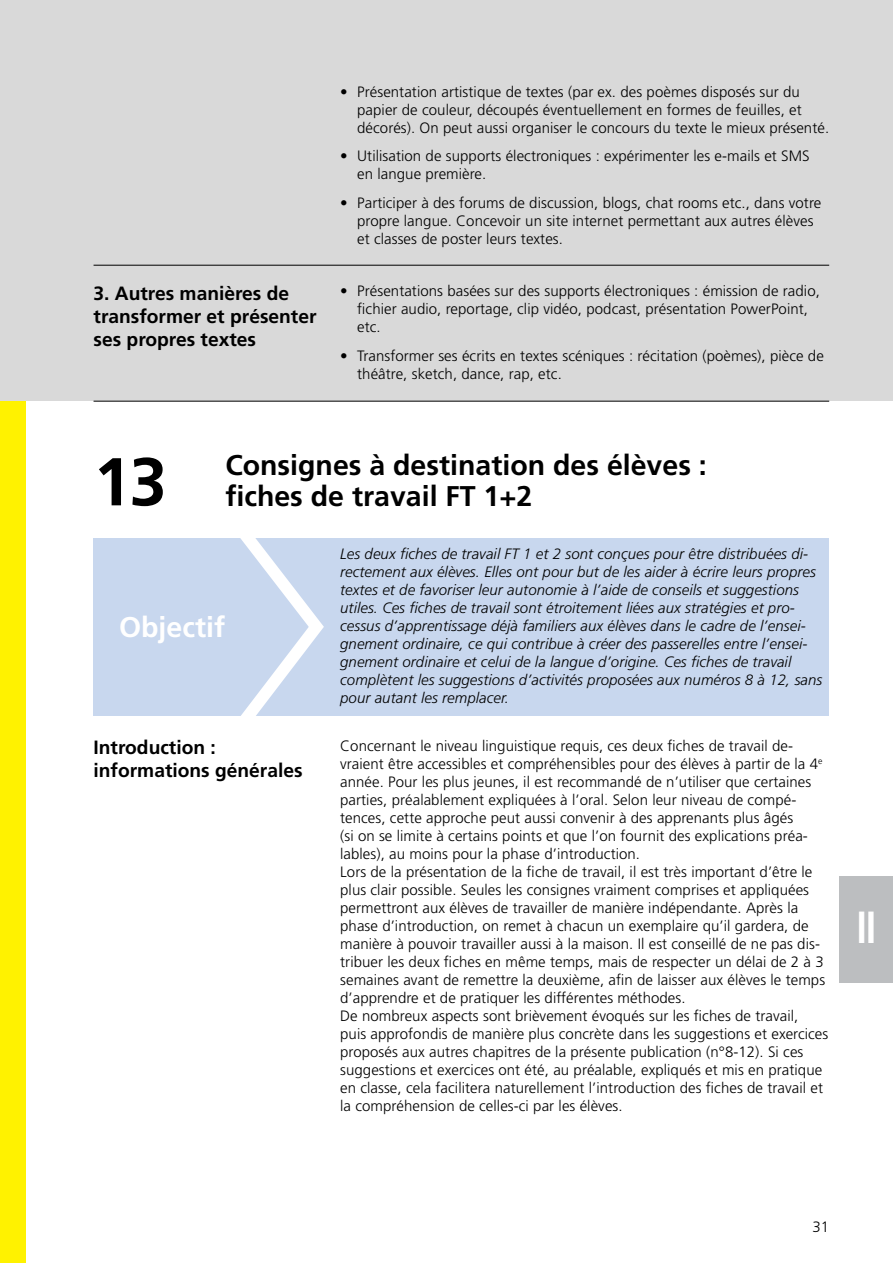
<style>
.page{position:relative;width:893px;height:1263px;background:#fff}
.page>*{position:absolute;margin:0;border:0;box-sizing:border-box;transform-origin:0 0}
.t1{font:700 67.5px "Frutiger";color:#000}
.t2{font:700 condensed 45px "Frutiger";color:#fff;scale:.9 1}
.t3{font:700 28.5px "Frutiger";color:#000}
.t4{font:700 28.5px "Frutiger";color:#fff}
.t5{font:700 19.2px/23.1px "Frutiger";color:#000}
.t6{font:300 15px/18px "Frutiger";letter-spacing:.005em;color:#000}
.t7{font:italic 300 15px/18px "Frutiger";letter-spacing:.005em;color:#000}
</style>
<div class="page">
<div style="left:94px;top:538px;width:735px;height:178px;background:#c8d7ee"></div>
<svg style="left:240px;top:538px;width:84px;height:178px"></svg>
<hr style="left:94px;top:401px;width:735px;height:1px;background:#000">
<div style="left:840px;top:876px;width:53px;height:106px;background:#bcbec0"></div>
<div style="left:0;top:401px;width:26px;height:862px;background:#fff200"></div>
<div style="left:0;top:0;width:893px;height:401px;background:#d9d9d9"></div>
<p class="t5" style="left:94px;top:281px;width:224px">3. Autres manières de transformer et présenter ses propres textes</p>
<p class="t6" style="left:357px;top:83px;width:473px;text-indent:-17px">• Présentation artistique de textes (par ex. des poèmes disposés sur du papier de couleur, découpés éventuellement en formes de feuilles, et décorés). On peut aussi organiser le concours du texte le mieux présenté.</p>
<p class="t6" style="left:357px;top:147px;width:454px;text-indent:-17px">• Utilisation de supports électroniques : expérimenter les e-mails et SMS en langue première.</p>
<p class="t6" style="left:357px;top:194px;width:466px;text-indent:-17px">• Participer à des forums de discussion, blogs, chat rooms etc., dans votre propre langue. Concevoir un site internet permettant aux autres élèves et classes de poster leurs textes.</p>
<p class="t6" style="left:357px;top:282px;width:464px;text-indent:-17px">• Présentations basées sur des supports électroniques : émission de radio, fichier audio, reportage, clip vidéo, podcast, présentation PowerPoint, etc.</p>
<p class="t6" style="left:357px;top:347px;width:468px;text-indent:-17px">• Transformer ses écrits en textes scéniques : récitation (poèmes), pièce de théâtre, sketch, dance, rap, etc.</p>
<h1 class="t1" style="left:94px;top:442px;width:75px">13</h1>
<h3 class="t3" style="left:225px;top:448px;width:483px">Consignes à destination des élèves :</h3>
<h3 class="t3" style="left:225px;top:480px;width:308px">fiches de travail FT 1+2</h3>
<h3 class="t4" style="left:119px;top:610px;width:108px">Objectif</h3>
<p class="t5" style="left:94px;top:736px;width:211px">Introduction : informations générales</p>
<p class="t7" style="left:340px;top:545px;width:484px">Les deux fiches de travail FT 1 et 2 sont conçues pour être distribuées di&shy;rectement aux élèves. Elles ont pour but de les aider à écrire leurs propres textes et de favoriser leur autonomie à l’aide de conseils et suggestions utiles. Ces fiches de travail sont étroitement liées aux stratégies et pro&shy;cessus d’apprentissage déjà familiers aux élèves dans le cadre de l’ensei&shy;gnement ordinaire, ce qui contribue à créer des passerelles entre l’ensei&shy;gnement ordinaire et celui de la langue d’origine. Ces fiches de travail complètent les suggestions d’activités proposées aux numéros 8 à 12, sans pour autant les remplacer.</p>
<p class="t6" style="left:340px;top:737px;width:490px">Concernant le niveau linguistique requis, ces deux fiches de travail de&shy;vraient être accessibles et compréhensibles pour des élèves à partir de la 4<sup>e </sup>année. Pour les plus jeunes, il est recommandé de n’utiliser que certaines parties, préalablement expliquées à l’oral. Selon leur niveau de compé&shy;tences, cette approche peut aussi convenir à des apprenants plus âgés<br>(si on se limite à certains points et que l’on fournit des explications préa&shy;lables), au moins pour la phase d’introduction.<br>Lors de la présentation de la fiche de travail, il est très important d’être le plus clair possible. Seules les consignes vraiment comprises et appliquées permettront aux élèves de travailler de manière indépendante. Après la phase d’introduction, on remet à chacun un exemplaire qu’il gardera, de manière à pouvoir travailler aussi à la maison. Il est conseillé de ne pas dis&shy;tribuer les deux fiches en même temps, mais de respecter un délai de 2 à 3 semaines avant de remettre la deuxième, afin de laisser aux élèves le temps d’apprendre et de pratiquer les différentes méthodes.<br>De nombreux aspects sont brièvement évoqués sur les fiches de travail,<br>puis approfondis de manière plus concrète dans les suggestions et exercices proposés aux autres chapitres de la présente publication (n°8-12). Si ces suggestions et exercices ont été, au préalable, expliqués et mis en pratique en classe, cela facilitera naturellement l’introduction des fiches de travail et la compréhension de celles-ci par les élèves.</p>
<h2 class="t2" style="left:856px;top:900px;width:24px">II</h2>
<p class="t6" style="left:812px;top:1218px;width:18px">31</p>
</div>
